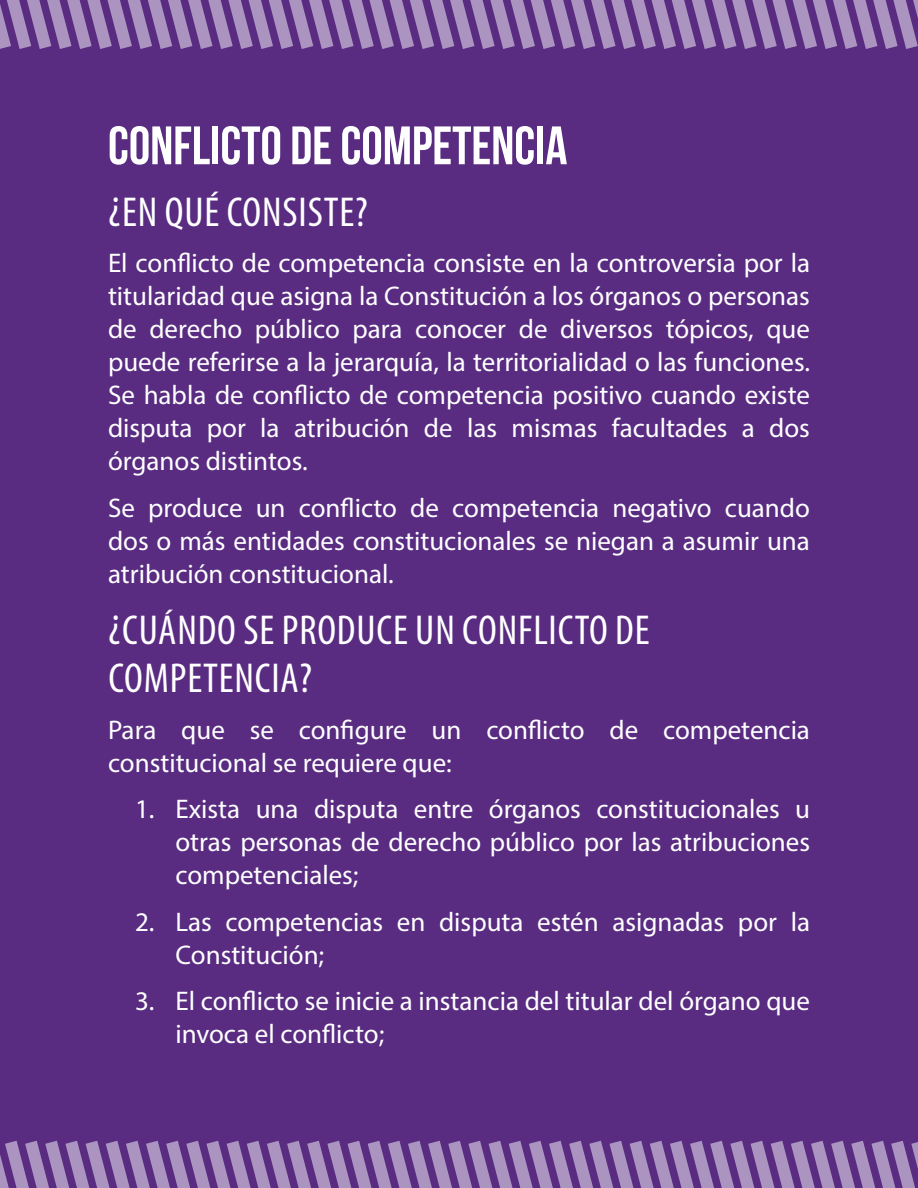
<style>
.page{position:relative;width:918px;height:1188px;background:#592c82}
.page>*{position:absolute;margin:0;border:0;box-sizing:border-box;transform-origin:0 0}
.CUERPOS{font:54px "Bebas Neue";color:#fff}
.SUTITLES{font:condensed 42px/48px "Myriad Pro";letter-spacing:.02em;color:#fff}
.CUERPOS-2{font:27px/33px "Myriad Pro";color:#fff;text-align:justify}
</style>
<div class="page">
<svg style="left:0;top:1140px;width:832px;height:48px"></svg>
<svg style="left:832px;top:1140px;width:86px;height:48px"></svg>
<svg style="left:0;top:0;width:832px;height:49px"></svg>
<svg style="left:832px;top:0;width:86px;height:49px"></svg>
<p class="CUERPOS" style="left:108px;top:116px;width:461px">CONFLICTO DE COMPETENCIA</p>
<p class="SUTITLES" style="left:108px;top:187px;width:261px">¿EN QUÉ CONSISTE?</p>
<p class="CUERPOS-2" style="left:108px;top:246px;width:704px">El conflicto de competencia consiste en la controversia por la titularidad que asigna la Constitución a los órganos o personas de derecho público para conocer de diversos tópicos, que puede referirse a la jerarquía, la territorialidad o las funciones.<br>Se habla de conflicto de competencia positivo cuando existe disputa por la atribución de las mismas facultades a dos órganos distintos.</p>
<p class="CUERPOS-2" style="left:108px;top:491px;width:703px">Se produce un conflicto de competencia negativo cuando dos o más entidades constitucionales se niegan a asumir una atribución constitucional.</p>
<p class="SUTITLES" style="left:108px;top:606px;width:543px">¿CUÁNDO SE PRODUCE UN CONFLICTO DE<br>COMPETENCIA?</p>
<p class="CUERPOS-2" style="left:108px;top:713px;width:703px">Para que se configure un conflicto de competencia constitucional se requiere que:</p>
<p class="CUERPOS-2" style="left:176px;top:792px;width:636px;text-indent:-40px">1. Exista una disputa entre órganos constitucionales u otras personas de derecho público por las atribuciones competenciales;</p>
<p class="CUERPOS-2" style="left:176px;top:905px;width:636px;text-indent:-40px">2. Las competencias en disputa estén asignadas por la<br>Constitución;</p>
<p class="CUERPOS-2" style="left:176px;top:984px;width:636px;text-indent:-40px">3. El conflicto se inicie a instancia del titular del órgano que invoca el conflicto;</p>
</div>
